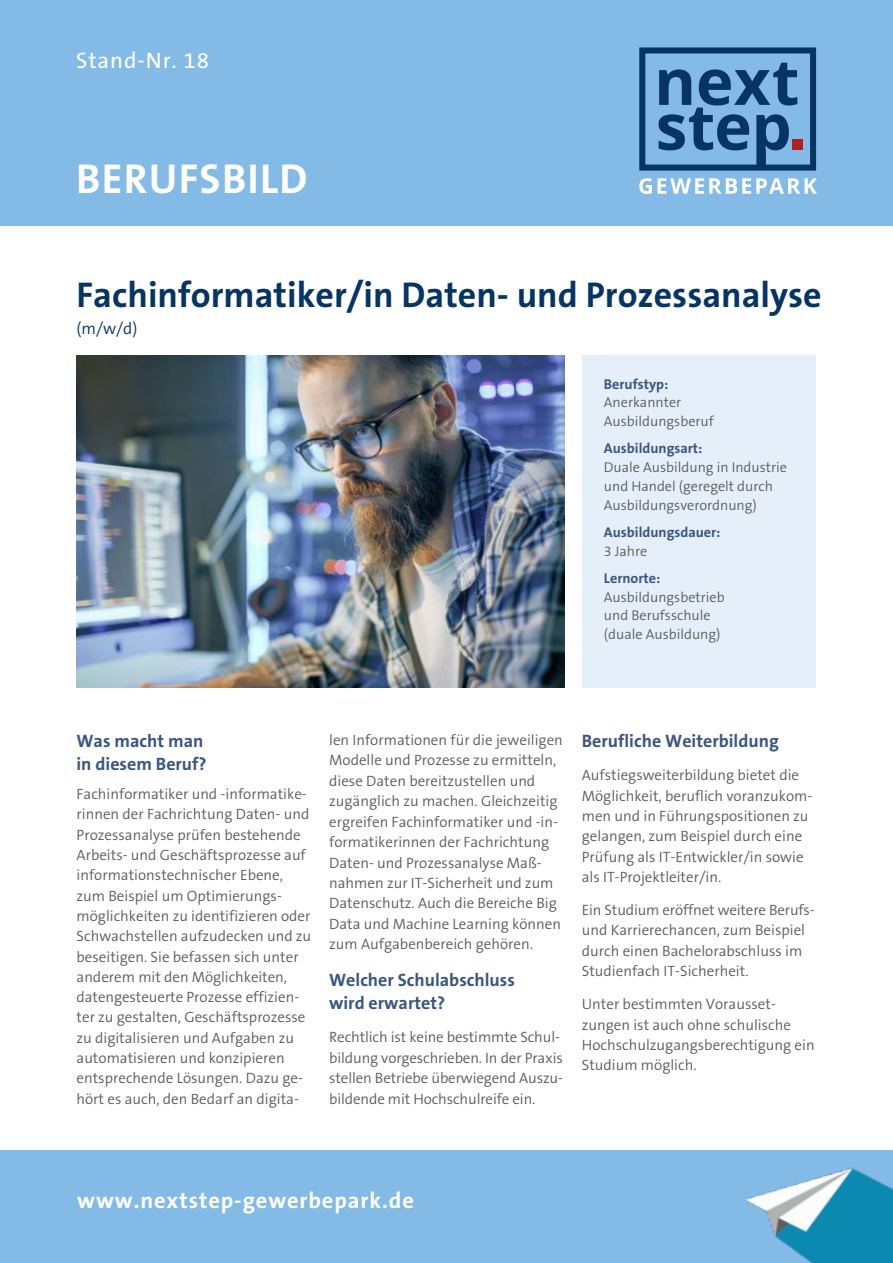
<style>
.page{position:relative;width:893px;height:1263px;background:#fff}
.page>*{position:absolute;margin:0;border:0;box-sizing:border-box;transform-origin:0 0}
.t1{font:700 42px "The Sans B7";letter-spacing:.03em;color:#fff}
.t2{font:700 36px "The Sans B7";color:#063465}
.t3{font:700 22.5px "The Sans B7";letter-spacing:.04em;color:#fff}
.t4{font:22.5px "The Sans B5 Plain";letter-spacing:.04em;color:#fff}
.t5{font:700 18px/23.2px "The Sans B7";color:#3a5683}
.t6{font:300 16.5px "The Sans B4";color:#063465}
.t7{font:300 15px/20.4px "The Sans B4";color:#5d5d5c}
.t8{font:300 14.25px/18.8px "The Sans B4";color:#5d5d5c}
.t9{font:700 14.25px "The Sans B7";color:#3a5683}
</style>
<div class="page">
<div style="left:582px;top:355px;width:233px;height:333px;background:#e5effa"></div>
<img style="left:77px;top:355px;width:488px;height:333px">
<div style="left:0;top:0;width:893px;height:225px;background:#83bbe6"></div>
<div style="left:0;top:1150px;width:893px;height:113px;background:#83bbe6"></div>
<img style="left:745px;top:1167px;width:148px;height:96px">
<div style="left:639px;top:47px;width:177px;height:124px;border:6px solid #063465"></div>
<svg style="left:658px;top:63px;width:139px;height:102px"></svg>
<div style="left:792px;top:139px;width:10px;height:11px;background:#b21f23"></div>
<svg style="left:639px;top:178px;width:178px;height:16px"></svg>
<h3 class="t4" style="left:76px;top:48px;width:134px">Stand-Nr. 18</h3>
<h1 class="t1" style="left:76px;top:157px;width:233px">BERUFSBILD</h1>
<h2 class="t2" style="left:77px;top:275px;width:747px">Fachinformatiker/in Daten- und Prozessanalyse</h2>
<p class="t6" style="left:77px;top:319px;width:62px">(m/w/d)</p>
<p class="t9" style="left:604px;top:376px;width:66px">Berufstyp:</p>
<p class="t8" style="left:604px;top:394px;width:111px">Anerkannter<br>Ausbildungsberuf</p>
<p class="t9" style="left:604px;top:441px;width:100px">Ausbildungsart:</p>
<p class="t8" style="left:604px;top:459px;width:185px">Duale Ausbildung in Industrie und Handel (geregelt durch<br>Ausbildungsverordnung)</p>
<p class="t9" style="left:604px;top:525px;width:118px">Ausbildungsdauer:</p>
<p class="t8" style="left:604px;top:542px;width:45px">3 Jahre</p>
<p class="t9" style="left:604px;top:571px;width:58px">Lernorte:</p>
<p class="t8" style="left:604px;top:588px;width:122px">Ausbildungsbetrieb und Berufsschule (duale Ausbildung)</p>
<p class="t5" style="left:77px;top:730px;width:132px">Was macht man in diesem Beruf?</p>
<p class="t7" style="left:77px;top:785px;width:236px">Fachinformatiker und -informatike&shy;rinnen der Fachrichtung Daten- und Prozessanalyse prüfen bestehende Arbeits- und Geschäftsprozesse auf informationstechnischer Ebene, zum Beispiel um Optimierungs&shy;möglichkeiten zu identifizieren oder Schwachstellen aufzudecken und zu beseitigen. Sie befassen sich unter anderem mit den Möglichkeiten, datengesteuerte Prozesse effizien&shy;ter zu gestalten, Geschäftsprozesse zu digitalisieren und Aufgaben zu automatisieren und konzipieren entsprechende Lösungen. Dazu ge&shy;hört es auch, den Bedarf an digita-</p>
<p class="t7" style="left:329px;top:730px;width:235px">len Informationen für die jeweiligen Modelle und Prozesse zu ermitteln, diese Daten bereitzustellen und zugänglich zu machen. Gleichzeitig ergreifen Fachinformatiker und -in&shy;formatikerinnen der Fachrichtung Daten- und Prozessanalyse Maß&shy;nahmen zur IT-Sicherheit und zum Datenschutz. Auch die Bereiche Big Data und Machine Learning können zum Aufgabenbereich gehören.</p>
<p class="t5" style="left:329px;top:969px;width:187px">Welcher Schulabschluss wird erwartet?</p>
<p class="t7" style="left:329px;top:1028px;width:235px">Rechtlich ist keine bestimmte Schul&shy;bildung vorgeschrieben. In der Praxis stellen Betriebe überwiegend Auszu&shy;bildende mit Hochschulreife ein.</p>
<p class="t5" style="left:582px;top:730px;width:198px">Berufliche Weiterbildung</p>
<p class="t7" style="left:582px;top:766px;width:232px">Aufstiegsweiterbildung bietet die Möglichkeit, beruflich voranzukom&shy;men und in Führungspositionen zu gelangen, zum Beispiel durch eine Prüfung als IT-Entwickler/in sowie als IT-Projektleiter/in.</p>
<p class="t7" style="left:582px;top:901px;width:234px">Ein Studium eröffnet weitere Berufs&shy;und Karrierechancen, zum Beispiel durch einen Bachelorabschluss im Studienfach IT-Sicherheit.</p>
<p class="t7" style="left:582px;top:995px;width:234px">Unter bestimmten Vorausset&shy;zungen ist auch ohne schulische<br>Hochschulzugangsberechtigung ein<br>Studium möglich.</p>
<h3 class="t3" style="left:77px;top:1189px;width:338px">www.nextstep-gewerbepark.de</h3>
</div>
